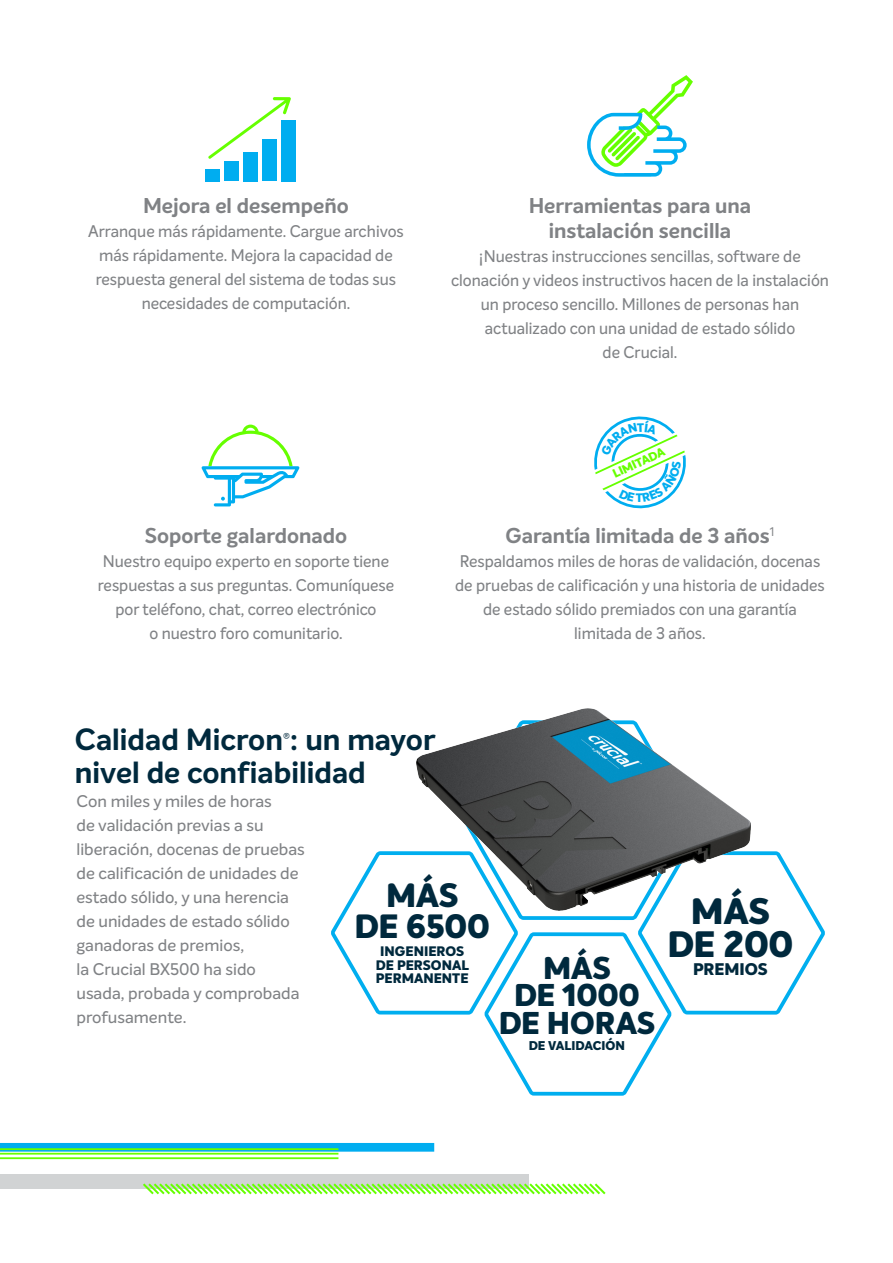
<style>
.page{position:relative;width:893px;height:1263px;background:#fff}
.page>*{position:absolute;margin:0;border:0;box-sizing:border-box;transform-origin:0 0}
.t1{font:800 36px/33px "Intelo";letter-spacing:-.005em;color:#00293d;text-align:center}
.t2{font:800 33px/31.5px "Intelo";letter-spacing:-.005em;color:#00293d;text-align:center}
.t3{font:800 30.9px "Intelo";letter-spacing:-.005em;color:#00293d}
.t4{font:700 30px "Intelo";color:#00293d}
.none{font:700 21px/25.3px "Intelo Alt";color:#808285;text-align:center}
.t5{font:500 16.5px/24px "Intelo Alt";color:#808285;text-align:center;scale:.95 1}
.t6{font:500 16.5px/24px "Intelo Alt";color:#808285}
.t7{font:800 16.5px "Intelo Alt";color:#00293d}
.t8{font:800 13.5px/13.5px "Intelo Alt";color:#00293d}
.t9{font:800 12.45px "Intelo Alt";color:#00293d}
.t10{font:12.3px "Intelo";color:#00293d}
.none-2{font:800 12px "Intelo Alt";color:#6f0}
</style>
<div class="page">
<svg style="left:331px;top:759px;width:494px;height:337px"></svg>
<svg style="left:463px;top:910px;width:229px;height:10px"></svg>
<div style="left:0;top:1174px;width:529px;height:15px;background:#d1d3d4"></div>
<div style="left:0;top:1143px;width:434px;height:9px;background:#00adf0"></div>
<svg style="left:143px;top:1183px;width:463px;height:12px"></svg>
<hr style="left:0;top:1157px;width:338px;height:2px;background:#6f0">
<hr style="left:0;top:1153px;width:338px;height:1px;background:#6f0">
<hr style="left:0;top:1148px;width:338px;height:2px;background:#6f0">
<svg style="left:587px;top:75px;width:106px;height:102px"></svg>
<svg style="left:202px;top:425px;width:97px;height:81px"></svg>
<svg style="left:208px;top:97px;width:83px;height:62px"></svg>
<div style="left:205px;top:169px;width:14px;height:12px;background:#00adf0"></div>
<div style="left:224px;top:162px;width:14px;height:19px;background:#00adf0"></div>
<div style="left:243px;top:152px;width:15px;height:29px;background:#00adf0"></div>
<div style="left:263px;top:140px;width:14px;height:41px;background:#00adf0"></div>
<div style="left:282px;top:120px;width:14px;height:61px;background:#00adf0"></div>
<img style="left:417px;top:708px;width:334px;height:202px">
<svg style="left:594px;top:416px;width:92px;height:93px"></svg>
<p class="none" style="left:143px;top:193px;width:207px">Mejora el desempeño</p>
<p class="t5" style="left:88px;top:219px;width:334px">Arranque más rápidamente. Cargue archivos más rápidamente. Mejora la capacidad de respuesta general del sistema de todas sus necesidades de computación.</p>
<p class="none" style="left:145px;top:523px;width:204px">Soporte galardonado</p>
<p class="t5" style="left:98px;top:549px;width:313px">Nuestro equipo experto en soporte tiene respuestas a sus preguntas. Comuníquese por teléfono, chat, correo electrónico<br>o nuestro foro comunitario.</p>
<p class="none" style="left:529px;top:193px;width:224px">Herramientas para una instalación sencilla</p>
<p class="t5" style="left:451px;top:245px;width:399px">¡Nuestras instrucciones sencillas, software de clonación y videos instructivos hacen de la instalación un proceso sencillo. Millones de personas han actualizado con una unidad de estado sólido<br>de Crucial.</p>
<p class="none-2" style="left:610px;top:467px;width:58px;rotate:-25deg">LIMITADA</p>
<p class="none" style="left:506px;top:523px;width:270px">Garantía limitada de 3 años<sup>1</sup></p>
<p class="t5" style="left:455px;top:549px;width:391px">Respaldamos miles de horas de validación, docenas de pruebas de calificación y una historia de unidades de estado sólido premiados con una garantía limitada de 3 años.</p>
<p class="t4" style="left:75px;top:720px;width:362px">Calidad Micron : un mayor</p>
<p class="t10" style="left:283px;top:729px;width:8px">®</p>
<p class="t4" style="left:75px;top:753px;width:292px">nivel de confiabilidad</p>
<p class="t6" style="left:76px;top:789px;width:230px">Con miles y miles de horas<br>de validación previas a su liberación, docenas de pruebas de calificación de unidades de estado sólido, y una herencia de unidades de estado sólido ganadoras de premios,<br>la Crucial BX500 ha sido usada, probada y comprobada profusamente.</p>
<p class="t2" style="left:355px;top:881px;width:137px">MÁS<br>DE 6500</p>
<p class="t8" style="left:380px;top:945px;width:85px">INGENIEROS</p>
<p class="t8" style="left:376px;top:959px;width:95px">DE PERSONAL<br>PERMANENTE</p>
<p class="t3" style="left:543px;top:948px;width:69px">MÁS</p>
<p class="t3" style="left:514px;top:975px;width:127px">DE 1000</p>
<p class="t3" style="left:499px;top:1003px;width:158px">DE HORAS</p>
<p class="t9" style="left:529px;top:1037px;width:98px">DE VALIDACIÓN</p>
<p class="t1" style="left:667px;top:897px;width:128px">MÁS<br>DE 200</p>
<p class="t7" style="left:693px;top:959px;width:76px">PREMIOS</p>
</div>
